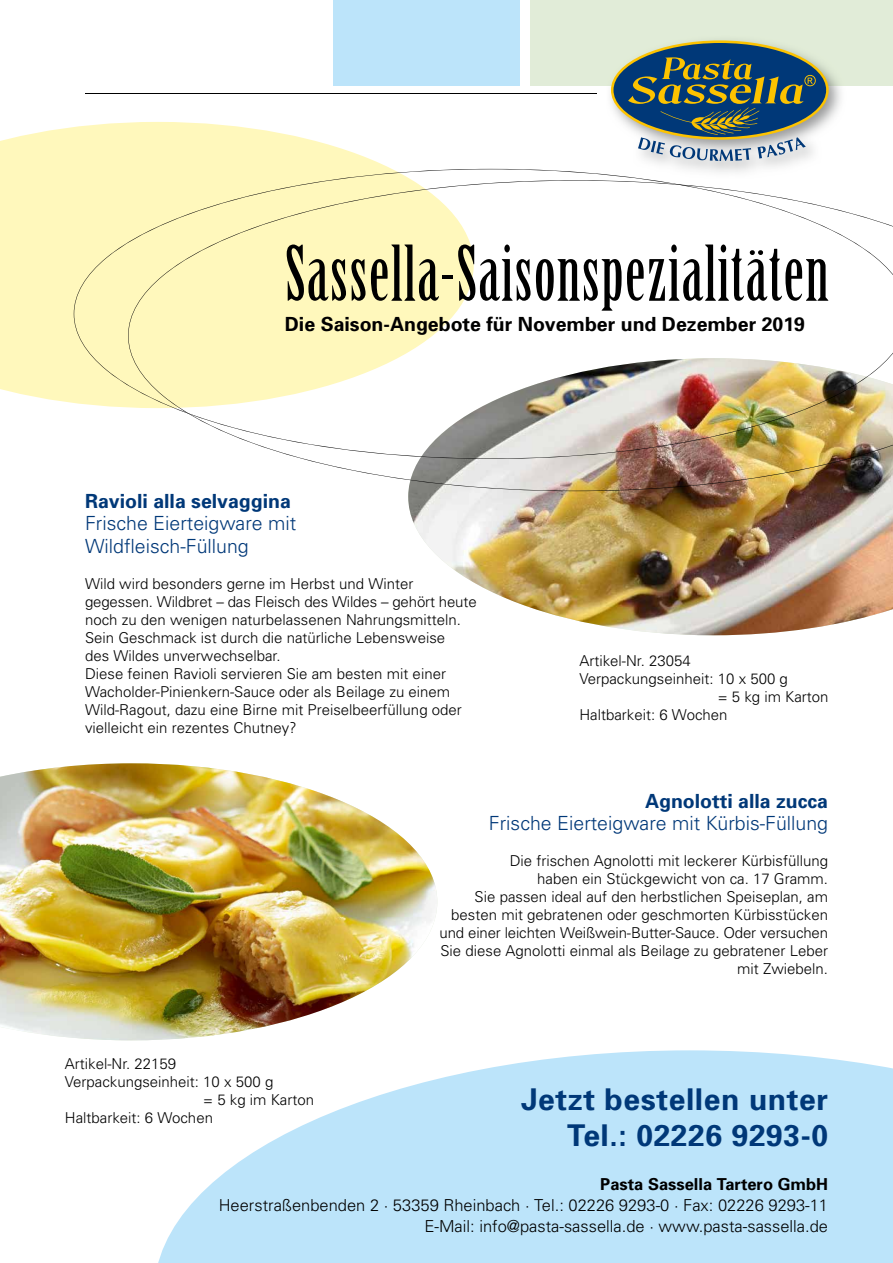
<style>
.page{position:relative;width:893px;height:1263px;background:#fff}
.page>*{position:absolute;margin:0;border:0;box-sizing:border-box;transform-origin:0 0}
.t1{font:75px "Birch Std";letter-spacing:.02em;color:#000}
.t2{font:700 30px/36px "Univers";letter-spacing:.02em;color:#003878;text-align:right}
.t3{font:300 19.5px/22.5px "Univers";color:#003878}
.t4{font:700 19.5px "Univers";color:#000}
.t5{font:700 19.5px "Univers";color:#003878}
.t6{font:300 16.5px/21px "Univers";color:#000;text-align:right}
.t7{font:700 16.5px "Univers";color:#000}
.t8{font:300 15px/18px "Univers";color:#000}
</style>
<div class="page">
<svg style="left:158px;top:1050px;width:735px;height:213px;fill:#bce4fa"></svg>
<div style="left:530px;top:0;width:363px;height:86px;background:#e1ecd8"></div>
<div style="left:333px;top:0;width:187px;height:86px;background:#bce4fa"></div>
<svg style="left:0;top:122px;width:392px;height:281px;background:#fff8c4"></svg>
<img style="left:610px;top:40px;width:231px;height:129px">
<div style="left:612px;top:42px;width:215px;height:96px;background:#003878;border-radius:50%"></div>
<svg style="left:628px;top:57px;width:188px;height:104px"></svg>
<hr style="left:85px;top:94px;width:512px;height:1px;background:#000">
<img style="left:408px;top:491px;width:485px;height:144px">
<img style="left:0;top:763px;width:437px;height:277px">
<img style="left:303px;top:459px;width:590px;height:32px">
<svg style="left:74px;top:169px;width:819px;height:290px"></svg>
<h1 class="t1" style="left:285px;top:231px;width:545px">Sassella-Saisonspezialitäten</h1>
<h3 class="t4" style="left:285px;top:312px;width:522px">Die Saison-Angebote für November und Dezember 2019</h3>
<h3 class="t5" style="left:85px;top:489px;width:207px">Ravioli alla selvaggina</h3>
<h3 class="t3" style="left:85px;top:512px;width:213px">Frische Eierteigware mit<br>Wildfleisch-Füllung</h3>
<p class="t8" style="left:85px;top:575px;width:393px">Wild wird besonders gerne im Herbst und Winter gegessen. Wildbret – das Fleisch des Wildes – gehört heute noch zu den wenigen naturbelassenen Nahrungsmitteln.<br>Sein Geschmack ist durch die natürliche Lebensweise<br>des Wildes unverwechselbar.<br>Diese feinen Ravioli servieren Sie am besten mit einer Wacholder-Pinienkern-Sauce oder als Beilage zu einem Wild-Ragout, dazu eine Birne mit Preiselbeerfüllung oder vielleicht ein rezentes Chutney?</p>
<p class="t8" style="left:579px;top:651px;width:113px">Artikel-Nr. 23054</p>
<p class="t8" style="left:579px;top:669px;width:210px">Verpackungseinheit: 10 x 500 g</p>
<p class="t8" style="left:718px;top:687px;width:112px">= 5 kg im Karton</p>
<p class="t8" style="left:579px;top:705px;width:150px">Haltbarkeit: 6 Wochen</p>
<p class="t8" style="left:65px;top:1054px;width:113px">Artikel-Nr. 22159</p>
<p class="t8" style="left:65px;top:1072px;width:210px">Verpackungseinheit: 10 x 500 g</p>
<p class="t8" style="left:203px;top:1090px;width:112px">= 5 kg im Karton</p>
<p class="t8" style="left:65px;top:1108px;width:150px">Haltbarkeit: 6 Wochen</p>
<h3 class="t5" style="left:645px;top:789px;width:185px">Agnolotti alla zucca</h3>
<h3 class="t3" style="left:489px;top:812px;width:341px">Frische Eierteigware mit Kürbis-Füllung</h3>
<p class="t8" style="left:440px;top:852px;width:390px;text-align:right">Die frischen Agnolotti mit leckerer Kürbisfüllung<br>haben ein Stückgewicht von ca. 17 Gramm.<br>Sie passen ideal auf den herbstlichen Speiseplan, am besten mit gebratenen oder geschmorten Kürbisstücken und einer leichten Weißwein-Butter-Sauce. Oder versuchen Sie diese Agnolotti einmal als Beilage zu gebratener Leber mit Zwiebeln.</p>
<h2 class="t2" style="left:521px;top:1081px;width:309px">Jetzt bestellen unter<br>Tel.: 02226 9293-0</h2>
<p class="t7" style="left:600px;top:1174px;width:229px">Pasta Sassella Tartero GmbH</p>
<p class="t6" style="left:219px;top:1194px;width:611px">Heerstraßenbenden 2 · 53359 Rheinbach · Tel.: 02226 9293-0 · Fax: 02226 9293-11<br>E-Mail: info@pasta-sassella.de · www.pasta-sassella.de</p>
</div>
